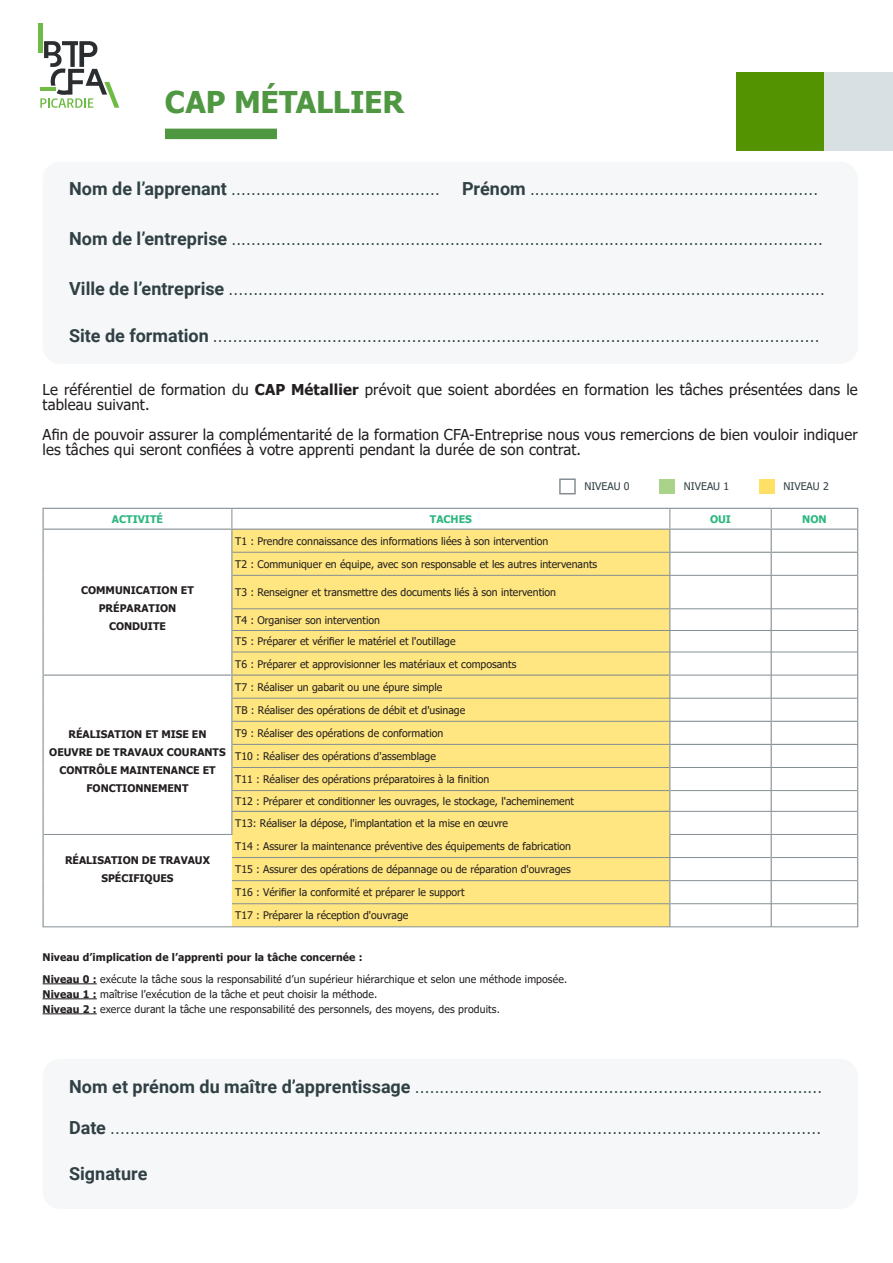
<style>
.page{position:relative;width:893px;height:1263px;background:#fff}
.page>*{position:absolute;margin:0;border:0;box-sizing:border-box;transform-origin:0 0}
._10_Content_black_So{font:700 30px "Tahoma";letter-spacing:-.005em;color:#509742}
._10_Content_black_So-2{font:700 18px "Roboto";color:#304044}
.t1{font:15px/15px "Tahoma";letter-spacing:.01em;color:#231f20}
._10_Content_black_So-3{font:13.5px "Tahoma";color:#304044}
.t2{font:10.5px "Tahoma";color:#231f20}
.t3{font:700 10.5px/18px "Tahoma";color:#231f20;text-align:center}
.t4{font:10.5px "Tahoma";color:#304044}
.t5{font:700 10.5px "Tahoma";color:#2cb77f}
.s1{font-family:"Roboto";font-weight:700;font-size:18px}
.s2{font-weight:700}
</style>
<div class="page">
<div style="left:737px;top:72px;width:88px;height:79px;background:#539200"></div>
<svg style="left:42px;top:479px;width:817px;height:397px"></svg>
<div style="left:825px;top:72px;width:68px;height:79px;background:#d8e0e3"></div>
<div style="left:43px;top:162px;width:815px;height:202px;background:#f5f7f8;border-radius:18px"></div>
<div style="left:165px;top:129px;width:112px;height:10px;background:#509742"></div>
<div style="left:559px;top:478px;width:17px;height:16px;background:#fff;border:2px solid #858f93"></div>
<div style="left:659px;top:479px;width:16px;height:15px;background:#a9d389"></div>
<div style="left:759px;top:479px;width:15px;height:15px;background:#ffe066"></div>
<div style="left:38px;top:23px;width:5px;height:29px;background:#6ebc46"></div>
<svg style="left:40px;top:41px;width:79px;height:67px"></svg>
<svg style="left:44px;top:530px;width:188px;height:396px"></svg>
<div style="left:232px;top:530px;width:437px;height:396px;background:#ffe680"></div>
<hr style="left:771px;top:698px;width:86px;height:1px;background:#858f93">
<hr style="left:771px;top:811px;width:86px;height:1px;background:#858f93">
<hr style="left:772px;top:857px;width:85px;height:1px;background:#858f93">
<hr style="left:771px;top:926px;width:87px;height:1px;background:#858f93">
<hr style="left:43px;top:508px;width:189px;height:1px;background:#858f93">
<hr style="left:232px;top:508px;width:438px;height:1px;background:#858f93">
<hr style="left:670px;top:508px;width:101px;height:1px;background:#858f93">
<hr style="left:771px;top:508px;width:87px;height:1px;background:#858f93">
<hr style="left:43px;top:529px;width:189px;height:1px;background:#858f93">
<hr style="left:232px;top:529px;width:438px;height:1px;background:#858f93">
<hr style="left:771px;top:529px;width:87px;height:1px;background:#858f93">
<svg style="left:43px;top:509px;width:1px;height:66px"></svg>
<svg style="left:231px;top:509px;width:1px;height:66px"></svg>
<hr style="left:771px;top:552px;width:87px;height:1px;background:#858f93">
<svg style="left:857px;top:509px;width:1px;height:66px"></svg>
<hr style="left:43px;top:575px;width:1px;height:34px;background:#858f93">
<hr style="left:231px;top:575px;width:1px;height:34px;background:#858f93">
<hr style="left:857px;top:575px;width:1px;height:34px;background:#858f93">
<hr style="left:771px;top:721px;width:87px;height:1px;background:#858f93">
<hr style="left:771px;top:744px;width:87px;height:1px;background:#858f93">
<hr style="left:232px;top:552px;width:437px;height:1px;background:#858f93">
<hr style="left:232px;top:575px;width:438px;height:1px;background:#858f93">
<hr style="left:771px;top:575px;width:86px;height:1px;background:#858f93">
<hr style="left:232px;top:608px;width:437px;height:1px;background:#858f93">
<hr style="left:232px;top:630px;width:438px;height:1px;background:#858f93">
<hr style="left:232px;top:652px;width:438px;height:1px;background:#858f93">
<hr style="left:771px;top:652px;width:86px;height:1px;background:#858f93">
<hr style="left:771px;top:675px;width:86px;height:1px;background:#858f93">
<hr style="left:771px;top:834px;width:86px;height:1px;background:#858f93">
<hr style="left:771px;top:608px;width:86px;height:1px;background:#858f93">
<hr style="left:771px;top:767px;width:86px;height:1px;background:#858f93">
<hr style="left:771px;top:790px;width:86px;height:1px;background:#858f93">
<hr style="left:771px;top:880px;width:86px;height:1px;background:#858f93">
<hr style="left:771px;top:903px;width:86px;height:1px;background:#858f93">
<hr style="left:43px;top:674px;width:189px;height:2px;background:#858f93">
<hr style="left:232px;top:674px;width:438px;height:2px;background:#858f93">
<svg style="left:669px;top:509px;width:103px;height:418px"></svg>
<svg style="left:857px;top:609px;width:1px;height:318px"></svg>
<hr style="left:670px;top:630px;width:101px;height:1px;background:#858f93">
<hr style="left:771px;top:630px;width:86px;height:1px;background:#858f93">
<hr style="left:232px;top:698px;width:438px;height:1px;background:#858f93">
<hr style="left:232px;top:721px;width:438px;height:1px;background:#858f93">
<hr style="left:232px;top:744px;width:437px;height:1px;background:#858f93">
<hr style="left:232px;top:767px;width:437px;height:1px;background:#858f93">
<hr style="left:232px;top:790px;width:437px;height:1px;background:#858f93">
<hr style="left:231px;top:811px;width:439px;height:1px;background:#858f93">
<svg style="left:231px;top:609px;width:1px;height:225px"></svg>
<svg style="left:43px;top:609px;width:1px;height:317px"></svg>
<hr style="left:44px;top:834px;width:188px;height:1px;background:#858f93">
<hr style="left:232px;top:857px;width:438px;height:1px;background:#858f93">
<hr style="left:232px;top:880px;width:437px;height:1px;background:#858f93">
<hr style="left:232px;top:903px;width:437px;height:1px;background:#858f93">
<hr style="left:43px;top:926px;width:189px;height:1px;background:#858f93">
<hr style="left:232px;top:926px;width:438px;height:1px;background:#858f93">
<hr style="left:43px;top:983px;width:54px;height:1px;background:#231f20">
<hr style="left:43px;top:998px;width:54px;height:1px;background:#231f20">
<hr style="left:43px;top:1013px;width:54px;height:1px;background:#231f20">
<div style="left:43px;top:1059px;width:815px;height:150px;background:#f5f7f8;border-radius:18px"></div>
<p class="_10_Content_black_So" style="left:165px;top:81px;width:241px">CAP MÉTALLIER</p>
<p class="_10_Content_black_So-3" style="left:69px;top:181px;width:372px"><span class="s1">Nom de l’apprenant</span> ..........................................</p>
<p class="_10_Content_black_So-3" style="left:69px;top:231px;width:755px"><span class="s1">Nom de l’entreprise</span> .......................................................................................................................</p>
<p class="_10_Content_black_So-3" style="left:462px;top:181px;width:357px"><span class="s1">Prénom</span> ..........................................................</p>
<p class="_10_Content_black_So-3" style="left:69px;top:281px;width:757px"><span class="s1">Ville de l’entreprise</span> ........................................................................................................................</p>
<p class="_10_Content_black_So-3" style="left:69px;top:328px;width:751px"><span class="s1">Site de formation</span> ..........................................................................................................................</p>
<p class="t1" style="left:43px;top:383px;width:817px">Le référentiel de formation du <span class="s2">CAP Métallier</span> prévoit que soient abordées en formation les tâches présentées dans le tableau suivant.</p>
<p class="t1" style="left:43px;top:428px;width:817px">Afin de pouvoir assurer la complémentarité de la formation CFA-Entreprise nous vous remercions de bien vouloir indiquer les tâches qui seront confiées à votre apprenti pendant la durée de son contrat.</p>
<p class="t4" style="left:584px;top:479px;width:47px">NIVEAU 0</p>
<p class="t4" style="left:684px;top:479px;width:47px">NIVEAU 1</p>
<p class="t4" style="left:783px;top:479px;width:47px">NIVEAU 2</p>
<p class="t5" style="left:112px;top:511px;width:53px">ACTIVITÉ</p>
<p class="t5" style="left:430px;top:511px;width:44px">TACHES</p>
<p class="t5" style="left:710px;top:511px;width:23px">OUI</p>
<p class="t5" style="left:802px;top:511px;width:26px">NON</p>
<p class="t3" style="left:81px;top:582px;width:114px">COMMUNICATION ET<br>PRÉPARATION</p>
<p class="t3" style="left:109px;top:618px;width:58px">CONDUITE</p>
<p class="t3" style="left:49px;top:726px;width:178px">RÉALISATION ET MISE EN<br>OEUVRE DE TRAVAUX COURANTS</p>
<p class="t3" style="left:59px;top:762px;width:158px">CONTRÔLE MAINTENANCE ET<br>FONCTIONNEMENT</p>
<p class="t3" style="left:65px;top:852px;width:146px">RÉALISATION DE TRAVAUX<br>SPÉCIFIQUES</p>
<p class="t2" style="left:235px;top:534px;width:315px">T1 : Prendre connaissance des informations liées à son intervention</p>
<p class="t2" style="left:235px;top:557px;width:363px">T2 : Communiquer en équipe, avec son responsable et les autres intervenants</p>
<p class="t2" style="left:235px;top:585px;width:322px">T3 : Renseigner et transmettre des documents liés à son intervention</p>
<p class="t2" style="left:235px;top:613px;width:146px">T4 : Organiser son intervention</p>
<p class="t2" style="left:235px;top:634px;width:222px">T5 : Préparer et vérifier le matériel et l'outillage</p>
<p class="t2" style="left:235px;top:657px;width:283px">T6 : Préparer et approvisionner les matériaux et composants</p>
<p class="t2" style="left:235px;top:680px;width:209px">T7 : Réaliser un gabarit ou une épure simple</p>
<p class="t2" style="left:235px;top:703px;width:232px">TB : Réaliser des opérations de débit et d'usinage</p>
<p class="t2" style="left:235px;top:726px;width:210px">T9 : Réaliser des opérations de conformation</p>
<p class="t2" style="left:235px;top:749px;width:202px">T10 : Réaliser des opérations d'assemblage</p>
<p class="t2" style="left:235px;top:772px;width:256px">T11 : Réaliser des opérations préparatoires à la finition</p>
<p class="t2" style="left:235px;top:794px;width:340px">T12 : Préparer et conditionner les ouvrages, le stockage, l'acheminement</p>
<p class="t2" style="left:235px;top:816px;width:274px">T13: Réaliser la dépose, l'implantation et la mise en œuvre</p>
<p class="t2" style="left:235px;top:839px;width:337px">T14 : Assurer la maintenance préventive des équipements de fabrication</p>
<p class="t2" style="left:235px;top:862px;width:337px">T15 : Assurer des opérations de dépannage ou de réparation d'ouvrages</p>
<p class="t2" style="left:235px;top:885px;width:231px">T16 : Vérifier la conformité et préparer le support</p>
<p class="t2" style="left:235px;top:908px;width:175px">T17 : Préparer la réception d'ouvrage</p>
<p class="t3" style="left:43px;top:948px;width:322px">Niveau d’implication de l’apprenti pour la tâche concernée :</p>
<p class="t2" style="left:43px;top:972px;width:526px"><span class="s2">Niveau 0 :</span> exécute la tâche sous la responsabilité d’un supérieur hiérarchique et selon une méthode imposée.</p>
<p class="t2" style="left:43px;top:987px;width:336px"><span class="s2">Niveau 1 :</span> maîtrise l’exécution de la tâche et peut choisir la méthode.</p>
<p class="t2" style="left:43px;top:1002px;width:459px"><span class="s2">Niveau 2 :</span> exerce durant la tâche une responsabilité des personnels, des moyens, des produits.</p>
<p class="_10_Content_black_So-3" style="left:69px;top:1079px;width:754px"><span class="s1">Nom et prénom du maître d’apprentissage</span> ..................................................................................</p>
<p class="_10_Content_black_So-3" style="left:69px;top:1120px;width:753px"><span class="s1">Date</span> ...............................................................................................................................................</p>
<p class="_10_Content_black_So-2" style="left:69px;top:1160px;width:80px">Signature</p>
</div>
